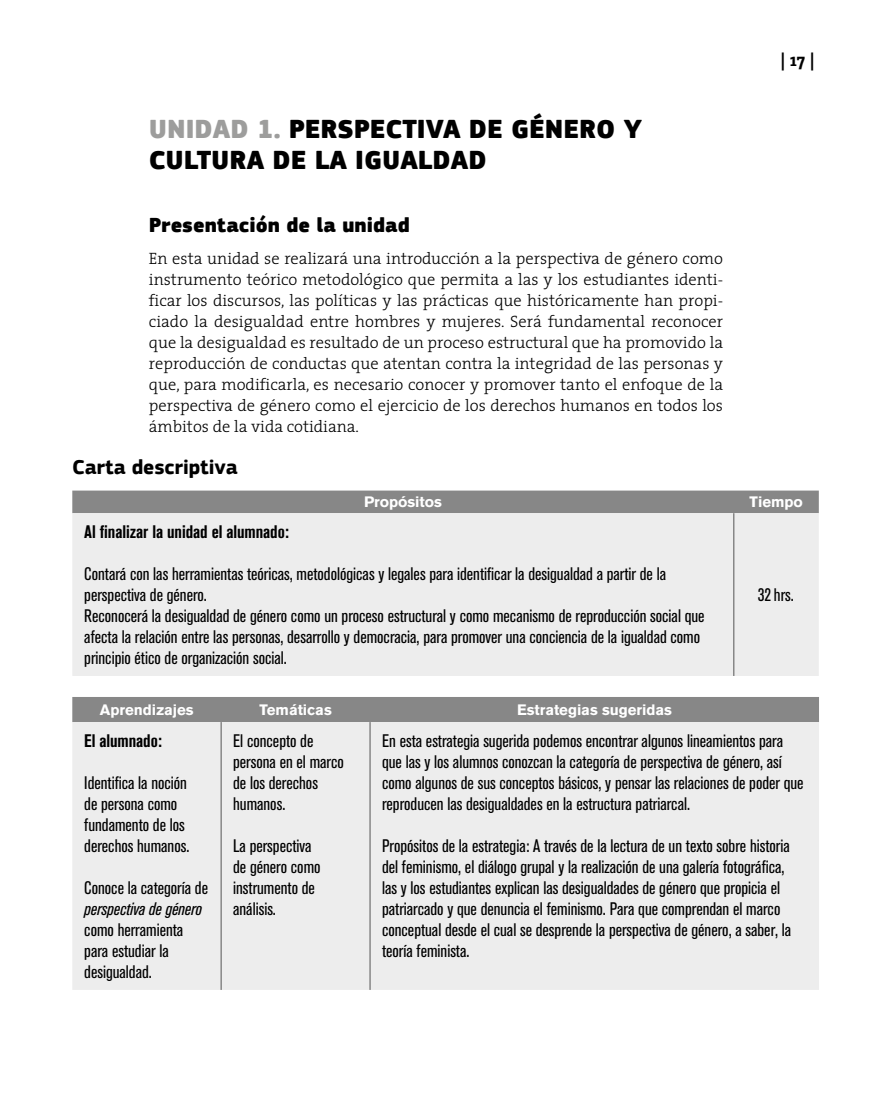
<style>
.page{position:relative;width:872px;height:1106px;background:#fff}
.page>*{position:absolute;margin:0;border:0;box-sizing:border-box;transform-origin:0 0}
.t1{font:900 27px/31.5px "PF Square Sans Pro";color:#000}
.t2{font:900 21px "PF Square Sans Pro";color:#000}
.t3{font:700 21px "PF Square Sans Pro";letter-spacing:-.005em;color:#000}
.t4{font:condensed 18px/21px "Akzidenz Grotesk BQ";color:#000}
.t5{font:700 condensed 18px "Akzidenz Grotesk BQ";letter-spacing:-.005em;color:#000}
.t6{font:italic condensed 18px "Akzidenz Grotesk BQ";color:#000}
.t7{font:700 18px "The Serif";color:#000}
.t8{font:300 16.5px/21px "The Serif";color:#000;text-align:justify}
.t9{font:700 15px "Akzidenz Grotesk BQ";letter-spacing:-.005em;color:#fff}
.s1{color:#9d9d9c}
</style>
<div class="page">
<div style="left:72px;top:490px;width:747px;height:23px;background:#878787"></div>
<div style="left:72px;top:513px;width:747px;height:163px;background:#ededed"></div>
<hr style="left:733px;top:513px;width:1px;height:163px;background:#878787">
<div style="left:72px;top:697px;width:747px;height:25px;background:#878787"></div>
<div style="left:72px;top:722px;width:747px;height:267px;background:#ededed"></div>
<hr style="left:220px;top:722px;width:2px;height:267px;background:#878787">
<hr style="left:369px;top:722px;width:2px;height:267px;background:#878787">
<h1 class="t1" style="left:149px;top:114px;width:495px"><span class="s1">UNIDAD 1.</span> PERSPECTIVA DE GÉNERO Y<br>CULTURA DE LA IGUALDAD</h1>
<p class="t7" style="left:780px;top:45px;width:36px">| 17 |</p>
<p class="t2" style="left:149px;top:212px;width:262px">Presentación de la unidad</p>
<p class="t8" style="left:149px;top:247px;width:576px">En esta unidad se realizará una introducción a la perspectiva de género como instrumento teórico metodológico que permita a las y los estudiantes identi&shy;ficar los discursos, las políticas y las prácticas que históricamente han propi&shy;ciado la desigualdad entre hombres y mujeres. Será fundamental reconocer que la desigualdad es resultado de un proceso estructural que ha promovido la reproducción de conductas que atentan contra la integridad de las personas y que, para modificarla, es necesario conocer y promover tanto el enfoque de la perspectiva de género como el ejercicio de los derechos humanos en todos los ámbitos de la vida cotidiana.</p>
<p class="t3" style="left:72px;top:454px;width:167px">Carta descriptiva</p>
<p class="t9" style="left:364px;top:493px;width:79px">Propósitos</p>
<p class="t9" style="left:749px;top:493px;width:55px">Tiempo</p>
<p class="t5" style="left:84px;top:521px;width:206px">Al finalizar la unidad el alumnado:</p>
<p class="t4" style="left:84px;top:563px;width:622px">Contará con las herramientas teóricas, metodológicas y legales para identificar la desigualdad a partir de la perspectiva de género.<br>Reconocerá la desigualdad de género como un proceso estructural y como mecanismo de reproducción social que afecta la relación entre las personas, desarrollo y democracia, para promover una conciencia de la igualdad como principio ético de organización social.</p>
<p class="t4" style="left:757px;top:584px;width:38px">32 hrs.</p>
<p class="t9" style="left:100px;top:701px;width:95px">Aprendizajes</p>
<p class="t9" style="left:259px;top:701px;width:74px">Temáticas</p>
<p class="t9" style="left:517px;top:701px;width:156px">Estrategias sugeridas</p>
<p class="t5" style="left:84px;top:730px;width:79px">El alumnado:</p>
<p class="t4" style="left:84px;top:772px;width:106px">Identifica la noción de persona como fundamento de los derechos humanos.</p>
<p class="t4" style="left:84px;top:877px;width:125px">Conoce la categoría de</p>
<p class="t6" style="left:84px;top:898px;width:119px">perspectiva de género</p>
<p class="t4" style="left:84px;top:919px;width:100px">como herramienta para estudiar la desigualdad.</p>
<p class="t4" style="left:233px;top:730px;width:112px">El concepto de persona en el marco de los derechos humanos.</p>
<p class="t4" style="left:233px;top:835px;width:89px">La perspectiva de género como instrumento de análisis.</p>
<p class="t4" style="left:382px;top:730px;width:423px">En esta estrategia sugerida podemos encontrar algunos lineamientos para que las y los alumnos conozcan la categoría de perspectiva de género, así como algunos de sus conceptos básicos, y pensar las relaciones de poder que reproducen las desigualdades en la estructura patriarcal.</p>
<p class="t4" style="left:382px;top:835px;width:411px">Propósitos de la estrategia: A través de la lectura de un texto sobre historia del feminismo, el diálogo grupal y la realización de una galería fotográfica, las y los estudiantes explican las desigualdades de género que propicia el patriarcado y que denuncia el feminismo. Para que comprendan el marco conceptual desde el cual se desprende la perspectiva de género, a saber, la teoría feminista.</p>
</div>
